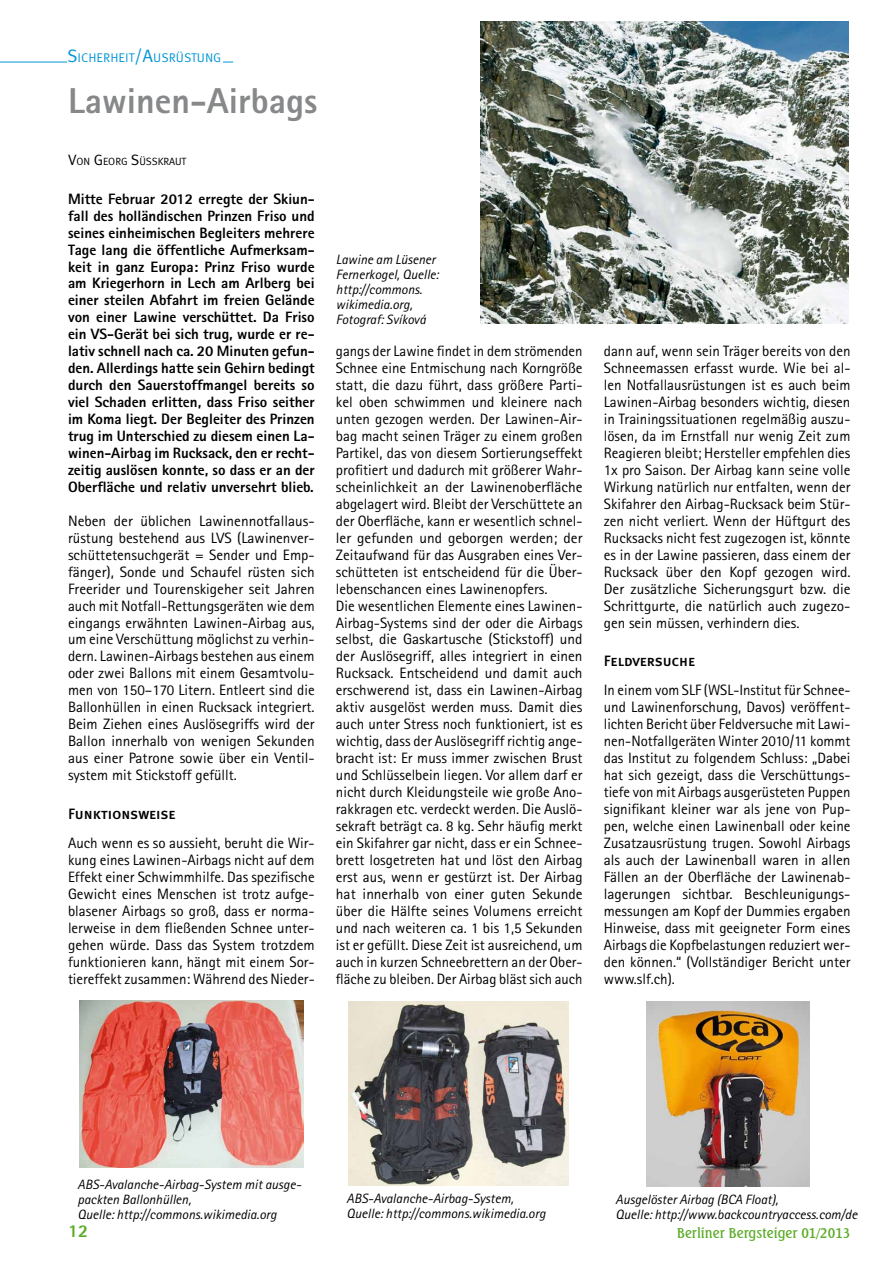
<style>
.page{position:relative;width:893px;height:1263px;background:#fff}
.page>*{position:absolute;margin:0;border:0;box-sizing:border-box;transform-origin:0 0}
.t1{font:800 36px "Agfa Rotis Sans Serif";color:#87888a}
.t2{font:800 18px "Agfa Rotis Sans Serif";color:#5bac26}
.t3{font:15px/17px "Agfa Rotis Sans Serif";color:#000;text-align:justify}
.t4{font:800 15px/17px "Agfa Rotis Sans Serif";color:#000;text-align:justify}
.t5{font:15px "Meta Medium Caps";letter-spacing:-.005em;color:#000}
.t6{font:italic 13.5px/15px "Agfa Rotis Sans Serif";color:#000}
.t7{font:500 13.5px "Seagull BT";color:#5bac26}
.t8{font:12.6px "Meta Normal Caps";color:#0095d8}
.t9{font:10.5px "Meta Normal";color:#000}
.s1{font-size:18px}
.s2{font-size:15px}
</style>
<div class="page">
<hr style="left:0;top:62px;width:233px;height:1px;background:#0095d8">
<div style="left:67px;top:48px;width:156px;height:23px;background:#fff"></div>
<img style="left:480px;top:21px;width:369px;height:302px">
<img style="left:80px;top:1000px;width:223px;height:168px">
<img style="left:348px;top:1001px;width:220px;height:184px">
<img style="left:647px;top:1002px;width:163px;height:184px">
<p class="t8" style="left:67px;top:51px;width:156px"><span class="s1">S</span>ICHERHEIT<span class="s1">/A</span>USRÜSTUNG</p>
<h1 class="t1" style="left:68px;top:78px;width:251px">Lawinen-Airbags</h1>
<p class="t9" style="left:68px;top:155px;width:120px"><span class="s2">V</span>ON <span class="s2">G</span> EORG <span class="s2">S</span>ÜSSKRAUT</p>
<p class="t4" style="left:68px;top:190px;width:248px">Mitte Februar 2012 erregte der Skiun&shy;fall des holländischen Prinzen Friso und seines einheimischen Begleiters mehrere Tage lang die öffentliche Aufmerksam&shy;keit in ganz Europa: Prinz Friso wurde am Kriegerhorn in Lech am Arlberg bei einer steilen Abfahrt im freien Gelände von einer Lawine verschüttet. Da Friso ein VS-Gerät bei sich trug, wurde er re&shy;lativ schnell nach ca. 20 Minuten gefun&shy;den. Allerdings hatte sein Gehirn bedingt durch den Sauerstoffmangel bereits so viel Schaden erlitten, dass Friso seither im Koma liegt. Der Begleiter des Prinzen trug im Unterschied zu diesem einen La&shy;winen-Airbag im Rucksack, den er recht&shy;zeitig auslösen konnte, so dass er an der Oberfläche und relativ unversehrt blieb.</p>
<p class="t3" style="left:68px;top:512px;width:248px">Neben der üblichen Lawinennotfallaus&shy;rüstung bestehend aus LVS (Lawinenver&shy;schüttetensuchgerät = Sender und Emp&shy;fänger), Sonde und Schaufel rüsten sich Freerider und Tourenskigeher seit Jahren auch mit Notfall-Rettungsgeräten wie dem eingangs erwähnten Lawinen-Airbag aus, um eine Verschüttung möglichst zu verhin&shy;dern. Lawinen-Airbags bestehen aus einem oder zwei Ballons mit einem Gesamtvolu&shy;men von 150–170 Litern. Entleert sind die Ballonhüllen in einen Rucksack integriert.<br>Beim Ziehen eines Auslösegriffs wird der Ballon innerhalb von wenigen Sekunden aus einer Patrone sowie über ein Ventil&shy;system mit Stickstoff gefüllt.</p>
<p class="t5" style="left:68px;top:804px;width:109px">Funktionsweise</p>
<p class="t3" style="left:68px;top:834px;width:248px">Auch wenn es so aussieht, beruht die Wir&shy;kung eines Lawinen-Airbags nicht auf dem Effekt einer Schwimmhilfe. Das spezifische Gewicht eines Menschen ist trotz aufge&shy;blasener Airbags so groß, dass er norma&shy;lerweise in dem fließenden Schnee unter&shy;gehen würde. Dass das System trotzdem funktionieren kann, hängt mit einem Sor&shy;tiereffekt zusammen: Während des Nieder-</p>
<p class="t6" style="left:336px;top:252px;width:104px">Lawine am Lüsener<br>Fernerkogel, Quelle: http://commons. wikimedia.org,<br>Fotograf: Svíková</p>
<p class="t3" style="left:336px;top:343px;width:248px;text-align:left">gangs der Lawine findet in dem strömenden Schnee eine Entmischung nach Korngröße statt, die dazu führt, dass größere Parti&shy;kel oben schwimmen und kleinere nach unten gezogen werden. Der Lawinen-Air&shy;bag macht seinen Träger zu einem großen Partikel, das von diesem Sortierungseffekt profitiert und dadurch mit größerer Wahr&shy;scheinlichkeit an der Lawinenoberfläche abgelagert wird. Bleibt der Verschüttete an der Oberfläche, kann er wesentlich schnel&shy;ler gefunden und geborgen werden; der Zeitaufwand für das Ausgraben eines Ver&shy;schütteten ist entscheidend für die Über&shy;lebenschancen eines Lawinenopfers.<br>Die wesentlichen Elemente eines Lawinen-Airbag-Systems sind der oder die Airbags selbst, die Gaskartusche (Stickstoff) und der Auslösegriff, alles integriert in einen Rucksack. Entscheidend und damit auch erschwerend ist, dass ein Lawinen-Airbag aktiv ausgelöst werden muss. Damit dies auch unter Stress noch funktioniert, ist es wichtig, dass der Auslösegriff richtig ange&shy;bracht ist: Er muss immer zwischen Brust und Schlüsselbein liegen. Vor allem darf er nicht durch Kleidungsteile wie große Ano&shy;rakkragen etc. verdeckt werden. Die Auslö&shy;sekraft beträgt ca. 8 kg. Sehr häufig merkt ein Skifahrer gar nicht, dass er ein Schnee&shy;brett losgetreten hat und löst den Airbag erst aus, wenn er gestürzt ist. Der Airbag hat innerhalb von einer guten Sekunde über die Hälfte seines Volumens erreicht und nach weiteren ca. 1 bis 1,5 Sekunden ist er gefüllt. Diese Zeit ist ausreichend, um auch in kurzen Schneebrettern an der Ober&shy;fläche zu bleiben. Der Airbag bläst sich auch</p>
<p class="t3" style="left:604px;top:343px;width:248px">dann auf, wenn sein Träger bereits von den Schneemassen erfasst wurde. Wie bei al&shy;len Notfallausrüstungen ist es auch beim Lawinen-Airbag besonders wichtig, diesen in Trainingssituationen regelmäßig auszu&shy;lösen, da im Ernstfall nur wenig Zeit zum Reagieren bleibt; Hersteller empfehlen dies 1x pro Saison. Der Airbag kann seine volle Wirkung natürlich nur entfalten, wenn der Skifahrer den Airbag-Rucksack beim Stür&shy;zen nicht verliert. Wenn der Hüftgurt des Rucksacks nicht fest zugezogen ist, könnte es in der Lawine passieren, dass einem der Rucksack über den Kopf gezogen wird.<br>Der zusätzliche Sicherungsgurt bzw. die Schrittgurte, die natürlich auch zugezo&shy;gen sein müssen, verhindern dies.</p>
<p class="t5" style="left:604px;top:652px;width:93px">Feldversuche</p>
<p class="t3" style="left:604px;top:682px;width:248px">In einem vom SLF (WSL-Institut für Schnee&shy;und Lawinenforschung, Davos) veröffent&shy;lichten Bericht über Feldversuche mit Lawi&shy;nen-Notfallgeräten Winter 2010/11 kommt das Institut zu folgendem Schluss: „Dabei hat sich gezeigt, dass die Verschüttungs&shy;tiefe von mit Airbags ausgerüsteten Puppen signifikant kleiner war als jene von Pup&shy;pen, welche einen Lawinenball oder keine Zusatzausrüstung trugen. Sowohl Airbags als auch der Lawinenball waren in allen Fällen an der Oberfläche der Lawinenab&shy;lagerungen sichtbar. Beschleunigungs&shy;messungen am Kopf der Dummies ergaben Hinweise, dass mit geeigneter Form eines Airbags die Kopfbelastungen reduziert wer&shy;den können.“ (Vollständiger Bericht unter www.slf.ch).</p>
<p class="t6" style="left:78px;top:1177px;width:225px">ABS-Avalanche-Airbag-System mit ausge&shy;packten Ballonhüllen,<br>Quelle: http://commons.wikimedia.org</p>
<p class="t6" style="left:347px;top:1191px;width:200px">ABS-Avalanche-Airbag-System,<br>Quelle: http://commons.wikimedia.org</p>
<p class="t6" style="left:615px;top:1192px;width:243px">Ausgelöster Airbag (BCA Float),<br>Quelle: http://www.backcountryaccess.com/de</p>
<p class="t2" style="left:68px;top:1219px;width:22px">12</p>
<p class="t7" style="left:677px;top:1224px;width:175px">Berliner Bergsteiger 01/2013</p>
</div>
